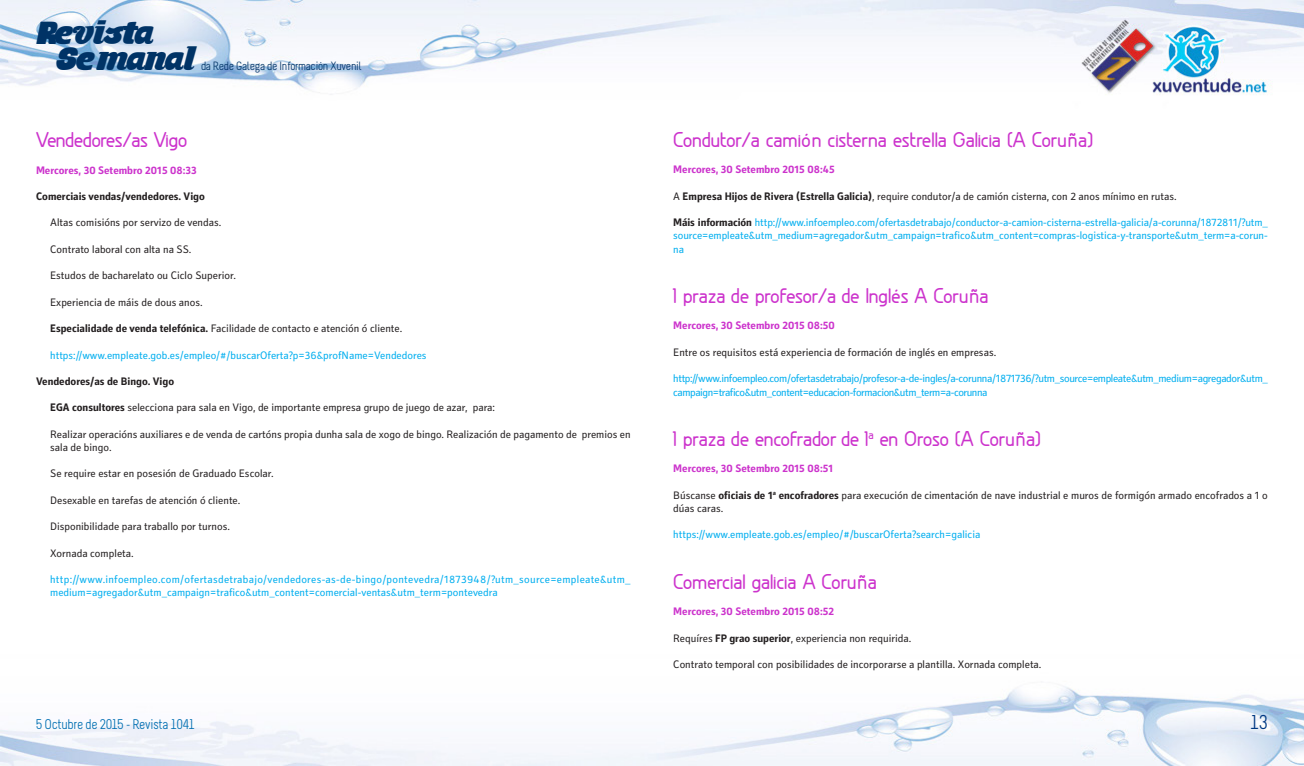
<style>
.page{position:relative;width:1304px;height:766px;background:#fff}
.page>*{position:absolute;margin:0;border:0;box-sizing:border-box;transform-origin:0 0}
.t1{font:33px/26px "Musa Ornata";letter-spacing:-.01em;color:#036}
.t2{font:700 20px "Greyscale Basic";letter-spacing:-.03em;color:#c3c}
.t3{font:20px "Melbourne";color:#003882}
.t4{font:14px "Melbourne";letter-spacing:-.025em;color:#006fb2}
.t5{font:12px "Melbourne";letter-spacing:-.025em;color:#036}
.t6{font:11px/13.2px "Secca Std Demo";color:#231f20}
.t7{font:11px/13.2px "Secca Std Demo";color:#00aeef;text-align:justify}
.t8{font:11px/13.2px "Secca Std Demo";letter-spacing:.025em;color:#00aeef}
.t9{font:11px/13.2px "Secca Std Demo";letter-spacing:-.035em;color:#00aeef}
.t10{font:700 11px "Secca Std Demo";color:#c3c}
.t11{font:700 11px "Secca Std Demo";color:#231f20}
.s1{font-weight:700}
.s2{font-weight:700;color:#231f20}
</style>
<div class="page">
<img style="left:0;top:0;width:1304px;height:765px">
<h1 class="t1" style="left:55px;top:19px;width:142px;text-indent:-19px">Revista<br>Semanal</h1>
<p class="t5" style="left:201px;top:59px;width:162px">da Rede Galega de Información Xuvenil</p>
<h2 class="t2" style="left:36px;top:127px;width:153px">Vendedores/as Vigo</h2>
<p class="t10" style="left:36px;top:163px;width:162px">Mercores, 30 Setembro 2015 08:33</p>
<p class="t11" style="left:36px;top:190px;width:170px">Comerciais vendas/vendedores. Vigo</p>
<p class="t6" style="left:50px;top:216px;width:173px">Altas comisións por servizo de vendas.</p>
<p class="t6" style="left:50px;top:243px;width:143px">Contrato laboral con alta na SS.</p>
<p class="t6" style="left:50px;top:269px;width:187px">Estudos de bacharelato ou Ciclo Superior.</p>
<p class="t6" style="left:50px;top:295px;width:154px">Experiencia de máis de dous anos.</p>
<p class="t6" style="left:50px;top:322px;width:354px"><span class="s1">Especialidade de venda telefónica.</span> Facilidade de contacto e atención ó cliente.</p>
<p class="t7" style="left:50px;top:348px;width:378px">https://www.empleate.gob.es/empleo/#/buscarOferta?p=36&amp;profName=Vendedores</p>
<p class="t11" style="left:36px;top:375px;width:140px">Vendedores/as de Bingo. Vigo</p>
<p class="t6" style="left:50px;top:401px;width:446px"><span class="s1">EGA consultores</span> selecciona para sala en Vigo, de importante empresa grupo de juego de azar, para:</p>
<p class="t6" style="left:50px;top:427px;width:582px">Realizar operacións auxiliares e de venda de cartóns propia dunha sala de xogo de bingo. Realización de pagamento de premios en sala de bingo.</p>
<p class="t6" style="left:50px;top:467px;width:225px">Se require estar en posesión de Graduado Escolar.</p>
<p class="t6" style="left:50px;top:493px;width:192px">Desexable en tarefas de atención ó cliente.</p>
<p class="t6" style="left:50px;top:520px;width:181px">Disponibilidade para traballo por turnos.</p>
<p class="t6" style="left:50px;top:546px;width:85px">Xornada completa.</p>
<p class="t8" style="left:50px;top:573px;width:582px">http://www.infoempleo.com/ofertasdetrabajo/vendedores-as-de-bingo/pontevedra/1873948/?utm_source=empleate&amp;utm_ medium=agregador&amp;utm_campaign=trafico&amp;utm_content=comercial-ventas&amp;utm_term=pontevedra</p>
<h2 class="t2" style="left:673px;top:127px;width:422px">Condutor/a camión cisterna estrella Galicia (A Coruña)</h2>
<p class="t10" style="left:673px;top:163px;width:163px">Mercores, 30 Setembro 2015 08:45</p>
<p class="t6" style="left:673px;top:190px;width:505px">A <span class="s1">Empresa Hijos de Rivera (Estrella Galicia)</span>, require condutor/a de camión cisterna, con 2 anos mínimo en rutas.</p>
<p class="t7" style="left:673px;top:216px;width:596px"><span class="s2">Máis información</span> http://www.infoempleo.com/ofertasdetrabajo/conductor-a-camion-cisterna-estrella-galicia/a-corunna/1872811/?utm_ source=empleate&amp;utm_medium=agregador&amp;utm_campaign=trafico&amp;utm_content=compras-logistica-y-transporte&amp;utm_term=a-corun&shy;na</p>
<h2 class="t2" style="left:673px;top:283px;width:317px">1 praza de profesor/a de Inglés A Coruña</h2>
<p class="t10" style="left:673px;top:319px;width:163px">Mercores, 30 Setembro 2015 08:50</p>
<p class="t6" style="left:673px;top:346px;width:324px">Entre os requisitos está experiencia de formación de inglés en empresas.</p>
<p class="t9" style="left:673px;top:372px;width:596px">http://www.infoempleo.com/ofertasdetrabajo/profesor-a-de-ingles/a-corunna/1871736/?utm_source=empleate&amp;utm_medium=agregador&amp;utm_ campaign=trafico&amp;utm_content=educacion-formacion&amp;utm_term=a-corunna</p>
<h2 class="t2" style="left:673px;top:426px;width:370px">1 praza de encofrador de 1<sup>a</sup> en Oroso (A Coruña)</h2>
<p class="t10" style="left:673px;top:462px;width:162px">Mercores, 30 Setembro 2015 08:51</p>
<p class="t6" style="left:673px;top:489px;width:596px">Búscanse <span class="s1">oficiais de 1</span><sup>a</sup> <span class="s1">encofradores</span> para execución de cimentación de nave industrial e muros de formigón armado encofrados a 1 o dúas caras.</p>
<p class="t7" style="left:673px;top:528px;width:309px">https://www.empleate.gob.es/empleo/#/buscarOferta?search=galicia</p>
<h2 class="t2" style="left:673px;top:569px;width:206px">Comercial galicia A Coruña</h2>
<p class="t10" style="left:673px;top:605px;width:162px">Mercores, 30 Setembro 2015 08:52</p>
<p class="t6" style="left:673px;top:631px;width:240px">Requíres <span class="s1">FP grao superior</span>, experiencia non requirida.</p>
<p class="t6" style="left:673px;top:658px;width:370px">Contrato temporal con posibilidades de incorporarse a plantilla. Xornada completa.</p>
<p class="t4" style="left:36px;top:717px;width:160px">5 Octubre de 2015 - Revista 1041</p>
<h2 class="t3" style="left:1250px;top:711px;width:19px">13</h2>
</div>
